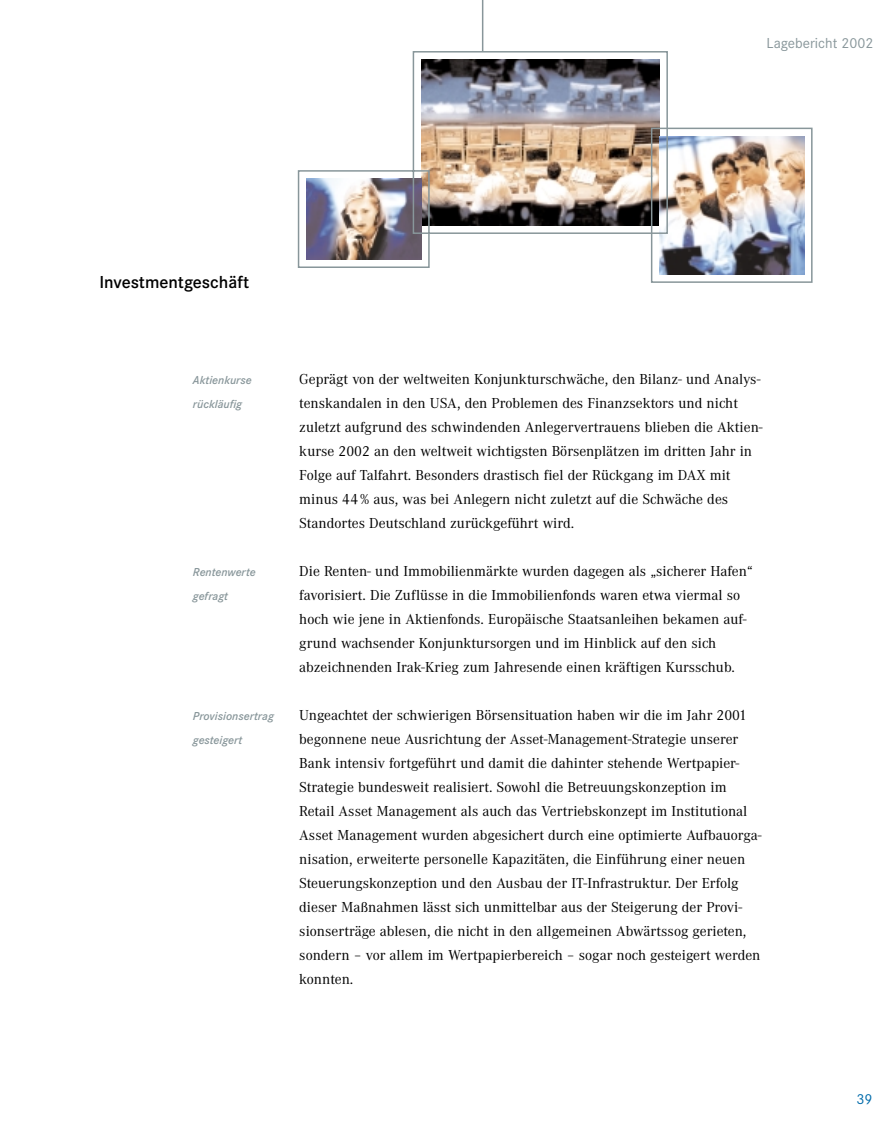
<style>
.page{position:relative;width:893px;height:1148px;background:#fff}
.page>*{position:absolute;margin:0;border:0;box-sizing:border-box;transform-origin:0 0}
.t1{font:600 18px "Corporate S";color:#000}
.t2{font:15px/24px "Corporate A";color:#000}
.t3{font:15px "Corporate S";color:#88969a}
.t4{font:15px "Corporate S";color:#006baa}
.t5{font:italic 600 12px/24px "Corporate S";color:#88969a}
</style>
<div class="page">
<img style="left:659px;top:136px;width:145px;height:138px">
<div style="left:651px;top:128px;width:161px;height:155px;border:2px solid #88969a"></div>
<img style="left:297px;top:50px;width:371px;height:219px">
<hr style="left:482px;top:0;width:1px;height:52px;background:#88969a">
<p class="t3" style="left:766px;top:37px;width:108px">Lagebericht 2002</p>
<p class="t1" style="left:99px;top:275px;width:151px">Investmentgeschäft</p>
<p class="t5" style="left:193px;top:369px;width:60px">Aktienkurse rückläufig</p>
<p class="t5" style="left:193px;top:561px;width:64px">Rentenwerte gefragt</p>
<p class="t5" style="left:193px;top:705px;width:82px">Provisionsertrag gesteigert</p>
<p class="t2" style="left:299px;top:368px;width:465px">Geprägt von der weltweiten Konjunkturschwäche, den Bilanz- und Analys&shy;tenskandalen in den USA, den Problemen des Finanzsektors und nicht zuletzt aufgrund des schwindenden Anlegervertrauens blieben die Aktien&shy;kurse 2002 an den weltweit wichtigsten Börsenplätzen im dritten Jahr in Folge auf Talfahrt. Besonders drastisch fiel der Rückgang im DAX mit minus 44 % aus, was bei Anlegern nicht zuletzt auf die Schwäche des Standortes Deutschland zurückgeführt wird.</p>
<p class="t2" style="left:299px;top:560px;width:455px">Die Renten- und Immobilienmärkte wurden dagegen als „sicherer Hafen“ favorisiert. Die Zuflüsse in die Immobilienfonds waren etwa viermal so hoch wie jene in Aktienfonds. Europäische Staatsanleihen bekamen auf&shy;grund wachsender Konjunktursorgen und im Hinblick auf den sich abzeichnenden Irak-Krieg zum Jahresende einen kräftigen Kursschub.</p>
<p class="t2" style="left:299px;top:704px;width:464px">Ungeachtet der schwierigen Börsensituation haben wir die im Jahr 2001 begonnene neue Ausrichtung der Asset-Management-Strategie unserer Bank intensiv fortgeführt und damit die dahinter stehende Wertpapier-Strategie bundesweit realisiert. Sowohl die Betreuungskonzeption im Retail Asset Management als auch das Vertriebskonzept im Institutional Asset Management wurden abgesichert durch eine optimierte Aufbauorga&shy;nisation, erweiterte personelle Kapazitäten, die Einführung einer neuen Steuerungskonzeption und den Ausbau der IT-Infrastruktur. Der Erfolg dieser Maßnahmen lässt sich unmittelbar aus der Steigerung der Provi&shy;sionserträge ablesen, die nicht in den allgemeinen Abwärtssog gerieten, sondern – vor allem im Wertpapierbereich – sogar noch gesteigert werden konnten.</p>
<p class="t4" style="left:856px;top:1093px;width:17px">39</p>
</div>
